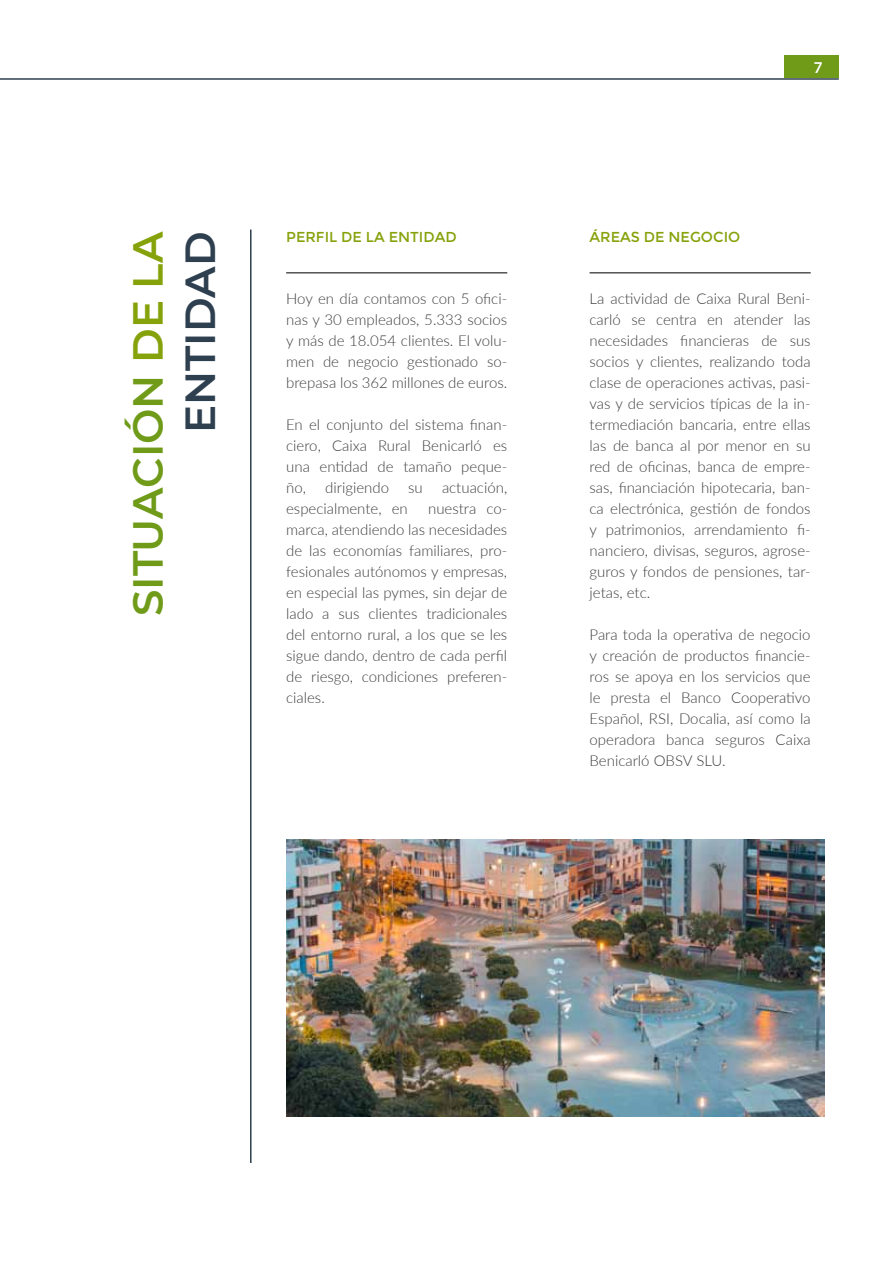
<style>
.page{position:relative;width:893px;height:1263px;background:#fff}
.page>*{position:absolute;margin:0;border:0;box-sizing:border-box;transform-origin:0 0}
.t1{font:600 42px/52.5px "Montserrat";color:#6f9b19;text-align:right}
.t2{font:300 15px/21px "Lato";color:#3e3d40;text-align:justify}
.t3{font:700 15px "Lato";color:#fff}
.t4{font:14.4px "Montserrat";color:#86a20b}
.s1{color:#86a20b}
.s2{color:#2e3f50}
</style>
<div class="page">
<img style="left:287px;top:840px;width:538px;height:277px">
<hr style="left:250px;top:230px;width:2px;height:933px;background:#2e3f50">
<hr style="left:286px;top:272px;width:221px;height:1px;background:#3e3d40">
<hr style="left:590px;top:272px;width:221px;height:1px;background:#3e3d40">
<hr style="left:0;top:78px;width:839px;height:2px;background:#2e3f50">
<div style="left:784px;top:55px;width:55px;height:23px;background:#6f9b19"></div>
<p class="t3" style="left:814px;top:56px;width:10px">7</p>
<h1 class="t1" style="left:120px;top:616px;width:386px;rotate:-90deg">SITUACIÓN <span class="s1">DE LA<br></span><span class="s2">ENTI DAD</span></h1>
<p class="t4" style="left:286px;top:229px;width:172px">PERFIL DE LA ENTIDAD</p>
<p class="t4" style="left:590px;top:229px;width:152px">ÁREAS DE NEGOCIO</p>
<p class="t2" style="left:590px;top:287px;width:223px">La actividad de Caixa Rural Beni&shy;carló se centra en atender las necesidades financieras de sus socios y clientes, realizando toda clase de operaciones activas, pasi&shy;vas y de servicios típicas de la in&shy;termediación bancaria, entre ellas las de banca al por menor en su red de oficinas, banca de empre&shy;sas, financiación hipotecaria, ban&shy;ca electrónica, gestión de fondos y patrimonios, arrendamiento fi&shy;nanciero, divisas, seguros, agrose&shy;guros y fondos de pensiones, tar&shy;jetas, etc.</p>
<p class="t2" style="left:590px;top:623px;width:223px">Para toda la operativa de negocio y creación de productos financie&shy;ros se apoya en los servicios que le presta el Banco Cooperativo Español, RSI, Docalia, así como la operadora banca seguros Caixa Benicarló OBSV SLU.</p>
<p class="t2" style="left:286px;top:287px;width:223px">Hoy en día contamos con 5 ofici&shy;nas y 30 empleados, 5.333 socios y más de 18.054 clientes. El volu&shy;men de negocio gestionado so&shy;brepasa los 362 millones de euros.</p>
<p class="t2" style="left:286px;top:413px;width:223px">En el conjunto del sistema finan&shy;ciero, Caixa Rural Benicarló es una entidad de tamaño peque&shy;ño,</p>
<p class="t2" style="left:325px;top:476px;width:65px">dirigiendo</p>
<p class="t2" style="left:408px;top:476px;width:16px">su</p>
<p class="t2" style="left:442px;top:476px;width:67px">actuación,</p>
<p class="t2" style="left:286px;top:497px;width:123px">especialmente, en</p>
<p class="t2" style="left:286px;top:497px;width:223px;text-indent:142px">nuestra co&shy;marca, atendiendo las necesidades de las economías familiares, pro&shy;fesionales autónomos y empresas, en especial las pymes, sin dejar de lado a sus clientes tradicionales del entorno rural, a los que se les sigue dando, dentro de cada perfil de riesgo, condiciones preferen&shy;ciales.</p>
</div>
